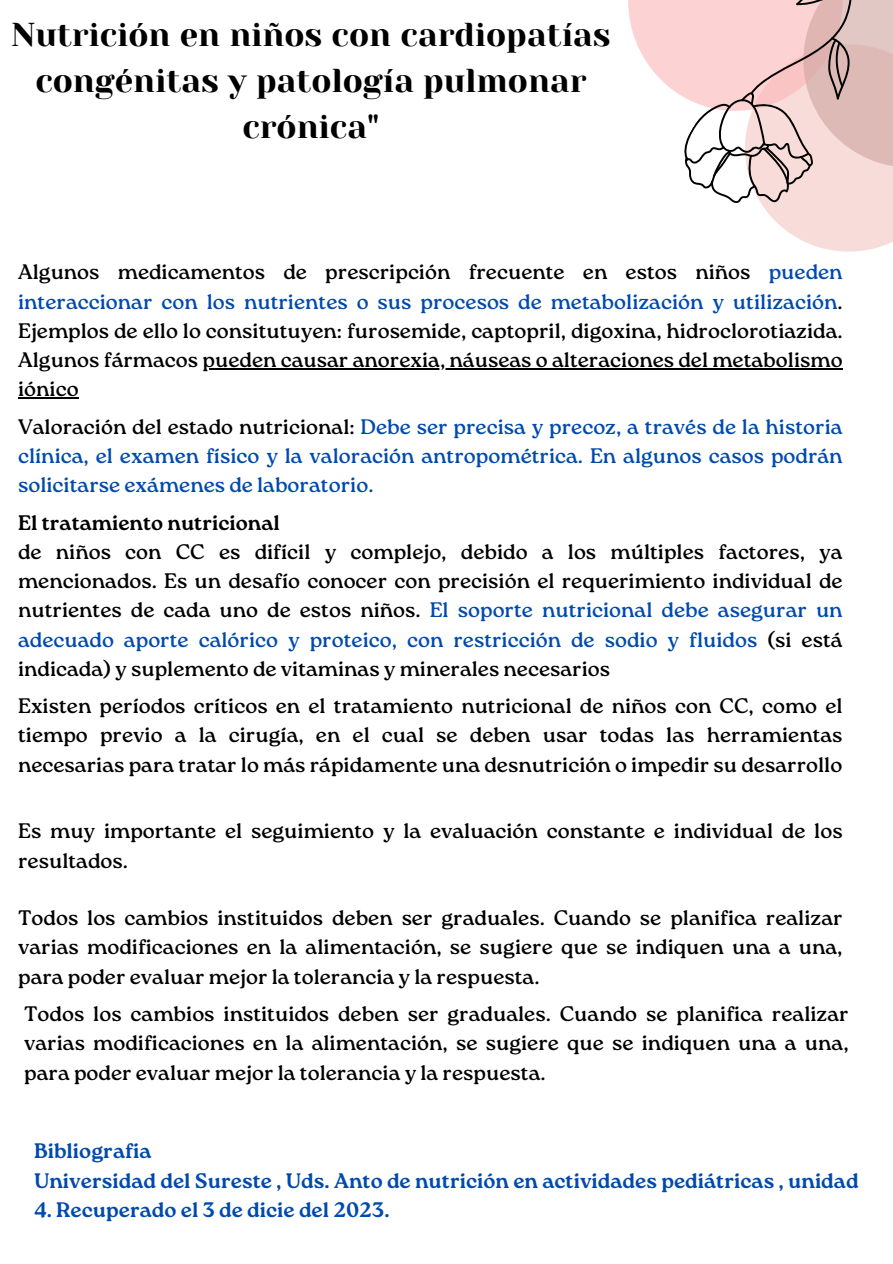
<style>
.page{position:relative;width:893px;height:1264px;background:#fff}
.page>*{position:absolute;margin:0;border:0;box-sizing:border-box;transform-origin:0 0}
.t1{font:33px/46px "Yeseva One";color:#000;text-align:center}
.t2{font:21px/29.2px "Roca One";color:#000;text-align:justify}
.t3{font:21px/29.2px "Roca One";color:#004aad;text-align:justify}
.t4{font:700 21px "Roca One";color:#004aad}
.t5{font:700 21px "Roca One";color:#000}
.s1{color:#004aad}
.s2{color:#000}
</style>
<div class="page">
<svg style="left:628px;top:0;width:48px;height:92px;fill:#fdd2d3"></svg>
<svg style="left:676px;top:0;width:216px;height:252px"></svg>
<hr style="left:202px;top:368px;width:640px;height:1px;background:#000">
<hr style="left:18px;top:397px;width:61px;height:1px;background:#000">
<p class="t1" style="left:11px;top:11px;width:601px">Nutrición en niños con cardiopatías congénitas y patología pulmonar crónica"</p>
<p class="t2" style="left:18px;top:257px;width:826px">Algunos medicamentos de prescripción frecuente en estos niños <span class="s1">pueden interaccionar con los nutrientes o sus procesos de metabolización y utilización</span>.<br>Ejemplos de ello lo consitutuyen: furosemide, captopril, digoxina, hidroclorotiazida.<br>Algunos fármacos pueden causar anorexia, náuseas o alteraciones del metabolismo iónico</p>
<p class="t3" style="left:18px;top:412px;width:826px"><span class="s2">Valoración del estado nutricional:</span> Debe ser precisa y precoz, a través de la historia clínica, el examen físico y la valoración antropométrica. En algunos casos podrán solicitarse exámenes de laboratorio.</p>
<p class="t5" style="left:18px;top:510px;width:263px">El tratamiento nutricional</p>
<p class="t2" style="left:18px;top:537px;width:826px">de niños con CC es difícil y complejo, debido a los múltiples factores, ya mencionados. Es un desafío conocer con precisión el requerimiento individual de nutrientes de cada uno de estos niños. <span class="s1">El soporte nutricional debe asegurar un adecuado aporte calórico y proteico, con restricción de sodio y fluidos</span> (si está indicada) y suplemento de vitaminas y minerales necesarios</p>
<p class="t2" style="left:18px;top:691px;width:826px">Existen períodos críticos en el tratamiento nutricional de niños con CC, como el tiempo previo a la cirugía, en el cual se deben usar todas las herramientas necesarias para tratar lo más rápidamente una desnutrición o impedir su desarrollo</p>
<p class="t2" style="left:18px;top:816px;width:826px">Es muy importante el seguimiento y la evaluación constante e individual de los resultados.</p>
<p class="t2" style="left:18px;top:903px;width:826px">Todos los cambios instituidos deben ser graduales. Cuando se planifica realizar varias modificaciones en la alimentación, se sugiere que se indiquen una a una, para poder evaluar mejor la tolerancia y la respuesta.</p>
<p class="t2" style="left:24px;top:999px;width:826px">Todos los cambios instituidos deben ser graduales. Cuando se planifica realizar varias modificaciones en la alimentación, se sugiere que se indiquen una a una, para poder evaluar mejor la tolerancia y la respuesta.</p>
<p class="t4" style="left:34px;top:1138px;width:119px">Bibliografia</p>
<p class="t4" style="left:34px;top:1168px;width:826px">Universidad del Sureste , Uds. Anto de nutrición en actividades pediátricas , unidad</p>
<p class="t4" style="left:34px;top:1197px;width:357px">4. Recuperado el 3 de dicie del 2023.</p>
</div>
